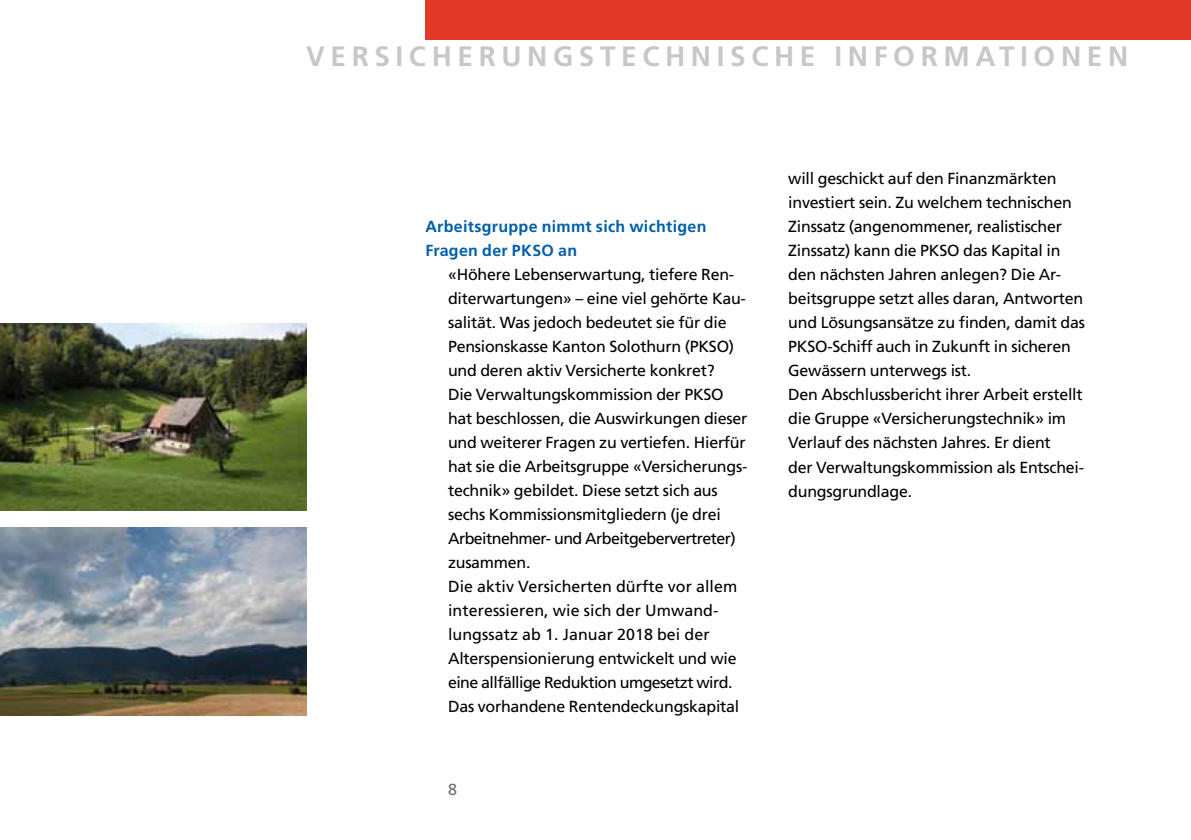
<style>
.page{position:relative;width:1191px;height:840px;background:#fff}
.page>*{position:absolute;margin:0;border:0;box-sizing:border-box;transform-origin:0 0}
.t1{font:700 28px "Frutiger";letter-spacing:.2em;color:#c6c7c8}
.t2{font:16px/24px "Frutiger";letter-spacing:-.015em;color:#000}
.t3{font:700 16px/24px "Frutiger";letter-spacing:.02em;color:#005ea8}
.t4{font:16px "Frutiger";color:#707172}
</style>
<div class="page">
<img style="left:0;top:323px;width:306px;height:187px">
<img style="left:0;top:527px;width:306px;height:187px">
<div style="left:425px;top:0;width:766px;height:40px;background:#e33a27"></div>
<h1 class="t1" style="left:306px;top:40px;width:823px">VERSI CH ERUNGSTECH NI SCH E INFORMATI ONEN</h1>
<p class="t3" style="left:425px;top:214px;width:283px">ARBEITSGRUPPE NIMMT SICH WICHTIGEN<br>FRAGEN DER PKSO AN</p>
<p class="t2" style="left:448px;top:262px;width:301px">«Höhere Lebenserwartung, tiefere Ren&shy;diterwartungen» – eine viel gehörte Kau&shy;salität. Was jedoch bedeutet sie für die Pensionskasse Kanton Solothurn (PKSO) und deren aktiv Versicherte konkret?<br>Die Verwaltungskommission der PKSO hat beschlossen, die Auswirkungen dieser und weiterer Fragen zu vertiefen. Hierfür hat sie die Arbeitsgruppe «Versicherungs&shy;technik» gebildet. Diese setzt sich aus sechs Kommissionsmitgliedern (je drei Arbeitnehmer- und Arbeitgebervertreter) zusammen.<br>Die aktiv Versicherten dürfte vor allem interessieren, wie sich der Umwand&shy;lungssatz ab 1. Januar 2018 bei der Alterspensionierung entwickelt und wie eine allfällige Reduktion umgesetzt wird.<br>Das vorhandene Rentendeckungskapital</p>
<p class="t4" style="left:448px;top:779px;width:10px">8</p>
<p class="t2" style="left:788px;top:166px;width:298px">will geschickt auf den Finanzmärkten investiert sein. Zu welchem technischen Zinssatz (angenommener, realistischer Zinssatz) kann die PKSO das Kapital in den nächsten Jahren anlegen? Die Ar&shy;beitsgruppe setzt alles daran, Antworten und Lösungsansätze zu finden, damit das PKSO-Schiff auch in Zukunft in sicheren Gewässern unterwegs ist.<br>Den Abschlussbericht ihrer Arbeit erstellt die Gruppe «Versicherungstechnik» im Verlauf des nächsten Jahres. Er dient<br>der Verwaltungskommission als Entschei&shy;dungsgrundlage.</p>
</div>
